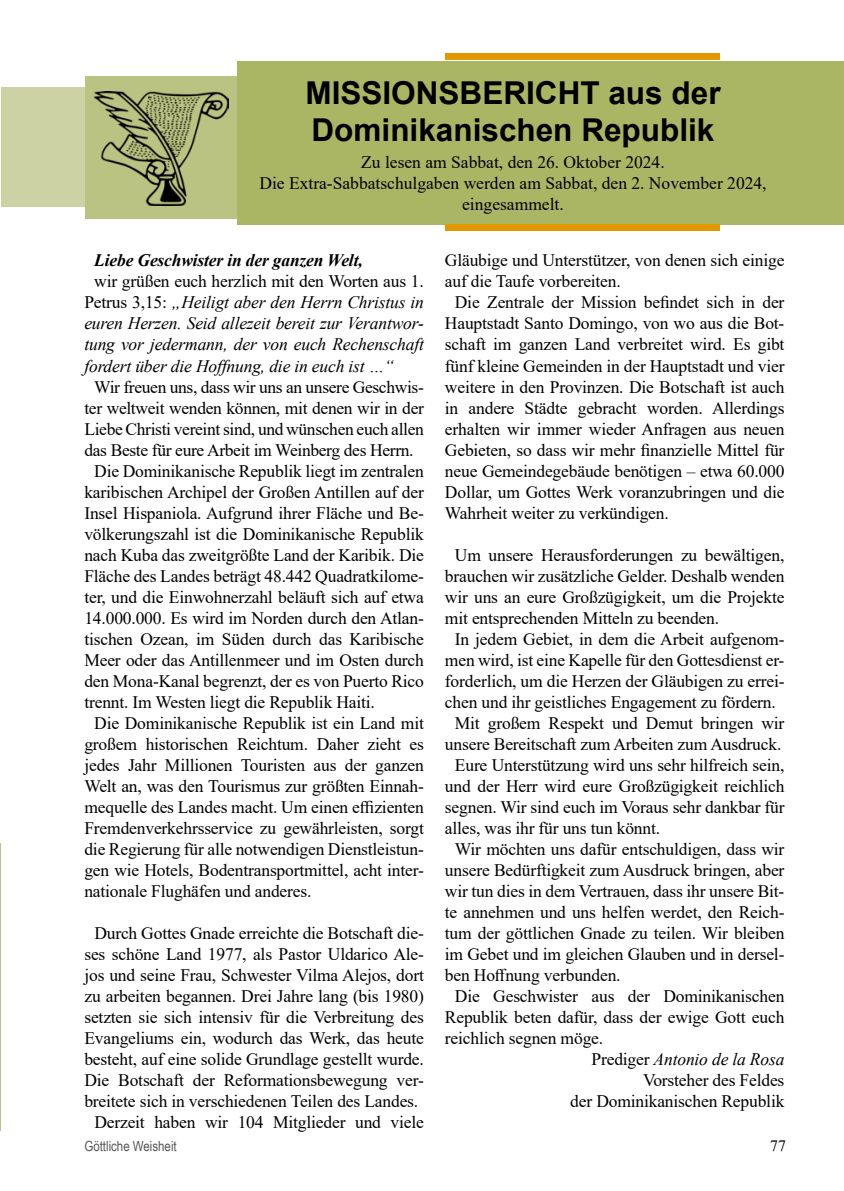
<style>
.page{position:relative;width:844px;height:1191px;background:#fff}
.page>*{position:absolute;margin:0;border:0;box-sizing:border-box;transform-origin:0 0}
.t1{font:700 31.5px/37.8px "Arial";color:#000}
.t2{font:17.5px/21px "Times New Roman";letter-spacing:-.01em;color:#000;text-align:center}
.t3{font:italic 17.5px/21px "Times New Roman";letter-spacing:-.01em;color:#000;text-align:justify}
.t4{font:italic 700 17.5px "Times New Roman";letter-spacing:-.01em;color:#000}
.t5{font:15.75px "Times New Roman";color:#000}
.t6{font:14px "Arial Narrow";color:#58585a}
.s1{font-style:normal}
</style>
<div class="page">
<hr style="left:0;top:843px;width:1px;height:288px;background:#bbc483">
<div style="left:237px;top:61px;width:606px;height:163px;background:#aab664"></div>
<div style="left:1px;top:87px;width:86px;height:119px;background:#ccd2a3"></div>
<div style="left:86px;top:76px;width:151px;height:142px;background:#bac382"></div>
<div style="left:445px;top:53px;width:275px;height:7px;background:#e29800"></div>
<div style="left:445px;top:224px;width:275px;height:7px;background:#e29800"></div>
<img style="left:94px;top:92px;width:135px;height:113px">
<h1 class="t1" style="left:305px;top:74px;width:416px">MISSIONSBERICHT aus der<br>Dominikanischen Republik</h1>
<p class="t2" style="left:259px;top:151px;width:508px">Zu lesen am Sabbat, den 26. Oktober 2024.<br>Die Extra-Sabbatschulgaben werden am Sabbat, den 2. November 2024, eingesammelt.</p>
<p class="t4" style="left:94px;top:248px;width:270px">Liebe Geschwister in der ganzen Welt,</p>
<p class="t3" style="left:84px;top:271px;width:341px;text-indent:10px"><span class="s1">wir grüßen euch herzlich mit den Worten aus 1.<br>Petrus 3,15:</span> „Heiligt aber den Herrn Christus in euren Herzen. Seid allezeit bereit zur Verantwor&shy;tung vor jedermann, der von euch Rechenschaft fordert über die Hoffnung, die in euch ist …“</p>
<p class="t2" style="left:94px;top:375px;width:331px">Wir freuen uns, dass wir uns an unsere Geschwis-</p>
<p class="t2" style="left:84px;top:396px;width:341px">ter weltweit wenden können, mit denen wir in der</p>
<p class="t2" style="left:84px;top:417px;width:341px">Liebe Christi vereint sind, und wünschen euch allen</p>
<p class="t2" style="left:84px;top:438px;width:330px">das Beste für eure Arbeit im Weinberg des Herrn.</p>
<p class="t2" style="left:94px;top:459px;width:331px">Die Dominikanische Republik liegt im zentralen</p>
<p class="t2" style="left:84px;top:480px;width:341px">karibischen Archipel der Großen Antillen auf der</p>
<p class="t2" style="left:84px;top:501px;width:341px">Insel Hispaniola. Aufgrund ihrer Fläche und Be-</p>
<p class="t2" style="left:84px;top:522px;width:341px">völkerungszahl ist die Dominikanische Republik</p>
<p class="t2" style="left:84px;top:543px;width:341px">nach Kuba das zweitgrößte Land der Karibik. Die</p>
<p class="t2" style="left:84px;top:564px;width:341px">Fläche des Landes beträgt 48.442 Quadratkilome-</p>
<p class="t2" style="left:84px;top:585px;width:341px">ter, und die Einwohnerzahl beläuft sich auf etwa</p>
<p class="t2" style="left:84px;top:606px;width:341px">14.000.000. Es wird im Norden durch den Atlan-</p>
<p class="t2" style="left:84px;top:627px;width:341px">tischen Ozean, im Süden durch das Karibische</p>
<p class="t2" style="left:84px;top:648px;width:341px">Meer oder das Antillenmeer und im Osten durch</p>
<p class="t2" style="left:84px;top:669px;width:341px">den Mona-Kanal begrenzt, der es von Puerto Rico</p>
<p class="t2" style="left:84px;top:690px;width:292px">trennt. Im Westen liegt die Republik Haiti.</p>
<p class="t2" style="left:94px;top:711px;width:331px">Die Dominikanische Republik ist ein Land mit</p>
<p class="t2" style="left:84px;top:732px;width:341px">großem historischen Reichtum. Daher zieht es</p>
<p class="t2" style="left:84px;top:753px;width:341px">jedes Jahr Millionen Touristen aus der ganzen</p>
<p class="t2" style="left:84px;top:774px;width:341px">Welt an, was den Tourismus zur größten Einnah-</p>
<p class="t2" style="left:84px;top:795px;width:341px">mequelle des Landes macht. Um einen effizienten</p>
<p class="t2" style="left:84px;top:816px;width:341px">Fremdenverkehrsservice zu gewährleisten, sorgt</p>
<p class="t2" style="left:84px;top:837px;width:341px">die Regierung für alle notwendigen Dienstleistun-</p>
<p class="t2" style="left:84px;top:858px;width:341px">gen wie Hotels, Bodentransportmittel, acht inter-</p>
<p class="t2" style="left:84px;top:879px;width:228px">nationale Flughäfen und anderes.</p>
<p class="t2" style="left:84px;top:921px;width:341px">Durch Gottes Gnade erreichte die Botschaft die&shy;ses schöne Land 1977, als Pastor Uldarico Ale&shy;jos und seine Frau, Schwester Vilma Alejos, dort zu arbeiten begannen. Drei Jahre lang (bis 1980) setzten sie sich intensiv für die Verbreitung des Evangeliums ein, wodurch das Werk, das heute besteht, auf eine solide Grundlage gestellt wurde.<br>Die Botschaft der Reformationsbewegung ver&shy;breitete sich in verschiedenen Teilen des Landes.<br>Derzeit haben wir 104 Mitglieder und viele</p>
<p class="t2" style="left:445px;top:249px;width:341px">Gläubige und Unterstützer, von denen sich einige</p>
<p class="t2" style="left:445px;top:270px;width:177px">auf die Taufe vorbereiten.</p>
<p class="t2" style="left:454px;top:291px;width:331px">Die Zentrale der Mission befindet sich in der</p>
<p class="t2" style="left:445px;top:312px;width:341px">Hauptstadt Santo Domingo, von wo aus die Bot-</p>
<p class="t2" style="left:445px;top:333px;width:341px">schaft im ganzen Land verbreitet wird. Es gibt</p>
<p class="t2" style="left:445px;top:354px;width:341px">fünf kleine Gemeinden in der Hauptstadt und vier</p>
<p class="t2" style="left:445px;top:375px;width:341px">weitere in den Provinzen. Die Botschaft ist auch</p>
<p class="t2" style="left:445px;top:396px;width:341px">in andere Städte gebracht worden. Allerdings</p>
<p class="t2" style="left:445px;top:417px;width:341px">erhalten wir immer wieder Anfragen aus neuen</p>
<p class="t2" style="left:445px;top:438px;width:341px">Gebieten, so dass wir mehr finanzielle Mittel für</p>
<p class="t2" style="left:445px;top:459px;width:341px">neue Gemeindegebäude benötigen – etwa 60.000</p>
<p class="t2" style="left:445px;top:480px;width:341px">Dollar, um Gottes Werk voranzubringen und die</p>
<p class="t2" style="left:445px;top:501px;width:225px">Wahrheit weiter zu verkündigen.</p>
<p class="t2" style="left:455px;top:543px;width:331px">Um unsere Herausforderungen zu bewältigen,</p>
<p class="t2" style="left:445px;top:564px;width:341px">brauchen wir zusätzliche Gelder. Deshalb wenden</p>
<p class="t2" style="left:445px;top:585px;width:341px">wir uns an eure Großzügigkeit, um die Projekte</p>
<p class="t2" style="left:445px;top:606px;width:275px">mit entsprechenden Mitteln zu beenden.</p>
<p class="t2" style="left:455px;top:627px;width:331px">In jedem Gebiet, in dem die Arbeit aufgenom-</p>
<p class="t2" style="left:445px;top:648px;width:341px">men wird, ist eine Kapelle für den Gottesdienst er-</p>
<p class="t2" style="left:445px;top:669px;width:341px">forderlich, um die Herzen der Gläubigen zu errei-</p>
<p class="t2" style="left:445px;top:690px;width:332px">chen und ihr geistliches Engagement zu fördern.</p>
<p class="t2" style="left:455px;top:711px;width:331px">Mit großem Respekt und Demut bringen wir</p>
<p class="t2" style="left:445px;top:732px;width:338px">unsere Bereitschaft zum Arbeiten zum Ausdruck.</p>
<p class="t2" style="left:455px;top:753px;width:331px">Eure Unterstützung wird uns sehr hilfreich sein,</p>
<p class="t2" style="left:445px;top:774px;width:341px">und der Herr wird eure Großzügigkeit reichlich</p>
<p class="t2" style="left:445px;top:795px;width:341px">segnen. Wir sind euch im Voraus sehr dankbar für</p>
<p class="t2" style="left:445px;top:816px;width:217px">alles, was ihr für uns tun könnt.</p>
<p class="t2" style="left:455px;top:837px;width:331px">Wir möchten uns dafür entschuldigen, dass wir</p>
<p class="t2" style="left:445px;top:858px;width:341px">unsere Bedürftigkeit zum Ausdruck bringen, aber</p>
<p class="t2" style="left:445px;top:879px;width:341px">wir tun dies in dem Vertrauen, dass ihr unsere Bit-</p>
<p class="t2" style="left:445px;top:900px;width:341px">te annehmen und uns helfen werdet, den Reich-</p>
<p class="t2" style="left:445px;top:921px;width:341px">tum der göttlichen Gnade zu teilen. Wir bleiben</p>
<p class="t2" style="left:445px;top:942px;width:341px">im Gebet und im gleichen Glauben und in dersel-</p>
<p class="t2" style="left:445px;top:963px;width:177px">ben Hoffnung verbunden.</p>
<p class="t2" style="left:455px;top:984px;width:331px">Die Geschwister aus der Dominikanischen</p>
<p class="t2" style="left:445px;top:1005px;width:341px">Republik beten dafür, dass der ewige Gott euch</p>
<p class="t2" style="left:445px;top:1026px;width:160px">reichlich segnen möge.</p>
<p class="t3" style="left:591px;top:1048px;width:194px"><span class="s1">Prediger</span> Antonio de la Rosa</p>
<p class="t2" style="left:643px;top:1068px;width:143px">Vorsteher des Feldes</p>
<p class="t2" style="left:570px;top:1089px;width:216px">der Dominikanischen Republik</p>
<p class="t6" style="left:84px;top:1135px;width:94px">Göttliche Weisheit</p>
<p class="t5" style="left:770px;top:1134px;width:17px">77</p>
</div>
